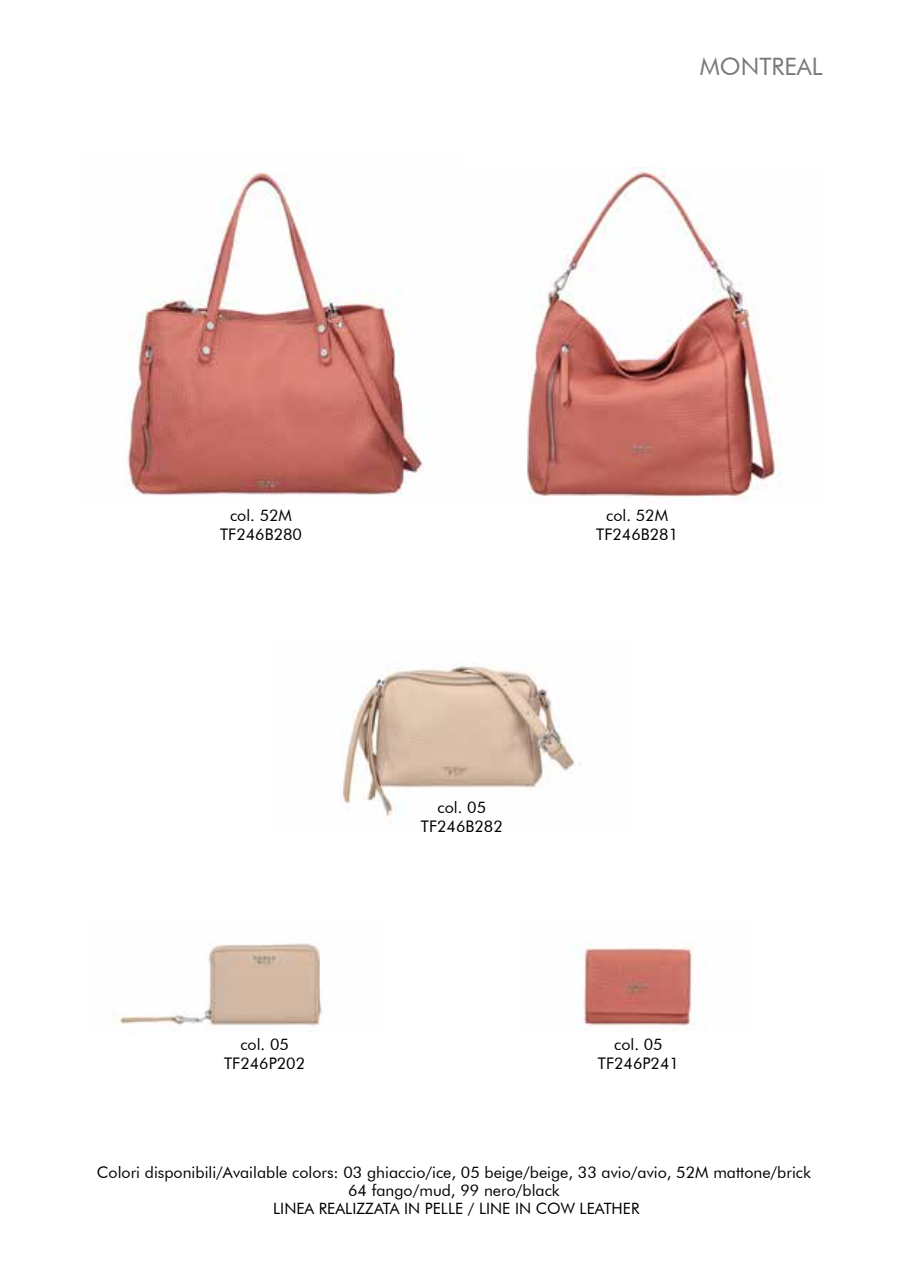
<style>
.page{position:relative;width:908px;height:1276px;background:#fff}
.page>*{position:absolute;margin:0;border:0;box-sizing:border-box;transform-origin:0 0}
.t1{font:24px "Futura BT";color:#7a7979}
.t2{font:16px/19.2px "Futura BT";color:#000;text-align:center}
.t3{font:15.6px "Futura BT";color:#000}
</style>
<div class="page">
<img style="left:570px;top:942px;width:125px;height:86px">
<img style="left:342px;top:663px;width:233px;height:154px">
<img style="left:126px;top:172px;width:298px;height:324px">
<img style="left:527px;top:167px;width:255px;height:334px">
<img style="left:112px;top:942px;width:211px;height:87px">
<h1 class="t1" style="left:699px;top:52px;width:125px">MONTREAL</h1>
<p class="t2" style="left:220px;top:506px;width:83px">col. 52M<br>TF246B280</p>
<p class="t2" style="left:596px;top:506px;width:83px">col. 52M<br>TF246B281</p>
<p class="t2" style="left:420px;top:797px;width:83px">col. 05<br>TF246B282</p>
<p class="t2" style="left:224px;top:1034px;width:82px">col. 05<br>TF246P202</p>
<p class="t2" style="left:597px;top:1034px;width:82px">col. 05<br>TF246P241</p>
<p class="t2" style="left:97px;top:1162px;width:715px;line-height:18px">Colori disponibili/Available colors: 03 ghiaccio/ice, 05 beige/beige, 33 avio/avio, 52M mattone/brick<br>64 fango/mud, 99 nero/black</p>
<p class="t3" style="left:273px;top:1198px;width:367px">LINEA REALIZZATA IN PELLE / LINE IN COW LEATHER</p>
</div>
